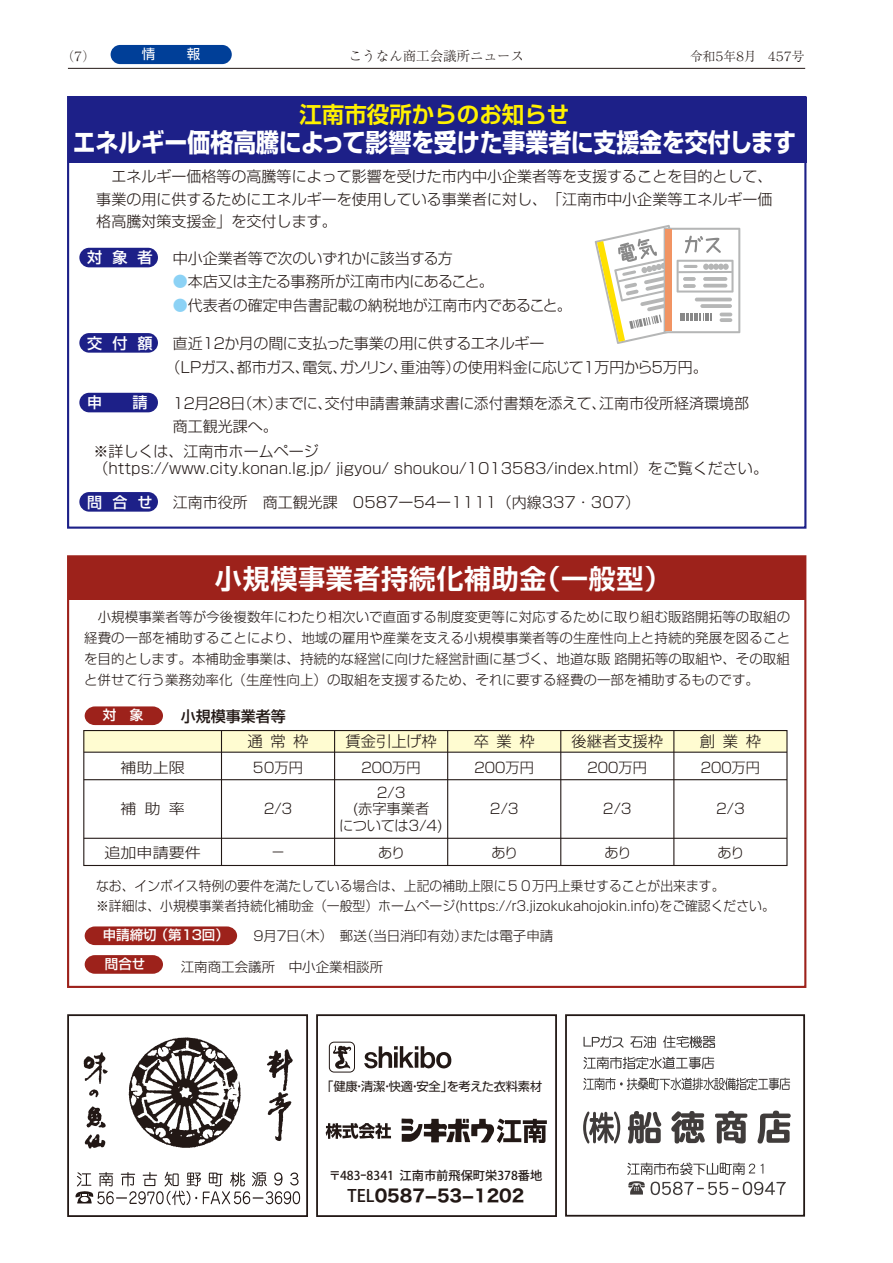
<style>
.page{position:relative;width:893px;height:1263px;background:#fff}
.page>*{position:absolute;margin:0;border:0;box-sizing:border-box;transform-origin:0 0}
.t1{font:700 27px "Shin Go Pro De";letter-spacing:.025em;color:#fff}
.t2{font:700 25.5px "Shin Go Pro";color:#fff;scale:.9 1}
.t3{font:700 22.5px "Shin Go Pro De";color:#fff100}
.t4{font:16.95px "Hira Sans Old Std W7";color:#221815}
.t5{font:300 15.3px "Shin Go Pro";color:#221815}
.t6{font:500 15.15px "Shin Go Pro";color:#fff}
.t7{font:300 15px/22.5px "Shin Go Pro";color:#221815}
.t8{font:300 15px/23.4px "Shin Go Pro";letter-spacing:-.035em;color:#221815}
.t9{font:300 15px "Shin Go Pro";letter-spacing:-.02em;color:#221815}
.t10{font:500 15px "Shin Go Pro";color:#221815}
.t11{font:300 14.25px/16.6px "Shin Go Pro";letter-spacing:-.005em;color:#221815;text-align:center}
.t12{font:300 14.25px "Shin Go Pro";letter-spacing:-.005em;color:#221815;scale:1.13 1}
.t13{font:300 13.5px/21px "Shin Go Pro";color:#221815;text-align:justify}
.t14{font:300 13.5px "Shin Go Pro";color:#221815;scale:.95 1}
.t15{font:300 13.5px "Shin Go Pro";letter-spacing:-.02em;color:#221815}
.t16{font:300 13.5px "Ryumin Pro";color:#221815}
.t17{font:500 13.5px "Shin Go Pro";letter-spacing:-.06em;color:#fff}
.t18{font:500 13.5px "Shin Go Pro";color:#fff}
.t19{font:13.5px "Shin Go Pro";color:#fff}
.t20{font:300 12.75px "Ryumin Pro";letter-spacing:-.185em;color:#221815}
.t21{font:500 12.15px "Koz Go Pro";color:#221815}
.t22{font:12.15px "Shin Go Pro";letter-spacing:-.01em;color:#221815}
.s1{color:#8cd2f5}
.s2{font-family:"Koz Go Pro";font-weight:500}
</style>
<div class="page">
<div style="left:67px;top:1014px;width:241px;height:203px;border:2px solid #221815"></div>
<svg style="left:76px;top:1172px;width:224px;height:33px"></svg>
<svg style="left:83px;top:1052px;width:25px;height:45px"></svg>
<svg style="left:128px;top:1037px;width:113px;height:111px"></svg>
<svg style="left:267px;top:1049px;width:26px;height:92px"></svg>
<svg style="left:86px;top:1106px;width:20px;height:22px"></svg>
<svg style="left:84px;top:1134px;width:22px;height:14px"></svg>
<div style="left:316px;top:1014px;width:241px;height:203px;border:2px solid #221815"></div>
<svg style="left:364px;top:1046px;width:87px;height:23px"></svg>
<svg style="left:333px;top:1045px;width:18px;height:24px"></svg>
<div style="left:329px;top:1042px;width:26px;height:30px;border:1px solid #221815;border-radius:5px"></div>
<svg style="left:326px;top:1123px;width:65px;height:16px"></svg>
<svg style="left:401px;top:1118px;width:146px;height:25px"></svg>
<svg style="left:583px;top:1036px;width:41px;height:12px"></svg>
<svg style="left:630px;top:1036px;width:26px;height:12px"></svg>
<svg style="left:663px;top:1036px;width:52px;height:12px"></svg>
<svg style="left:583px;top:1056px;width:131px;height:13px"></svg>
<svg style="left:583px;top:1077px;width:207px;height:13px"></svg>
<svg style="left:628px;top:1111px;width:33px;height:32px"></svg>
<svg style="left:671px;top:1111px;width:34px;height:32px"></svg>
<svg style="left:715px;top:1111px;width:32px;height:32px"></svg>
<svg style="left:757px;top:1110px;width:34px;height:33px"></svg>
<svg style="left:651px;top:1181px;width:135px;height:14px"></svg>
<svg style="left:628px;top:1181px;width:17px;height:13px"></svg>
<svg style="left:627px;top:1162px;width:136px;height:13px"></svg>
<svg style="left:583px;top:1111px;width:37px;height:32px"></svg>
<div style="left:565px;top:1014px;width:240px;height:202px;border:2px solid #221815"></div>
<div style="left:68px;top:556px;width:737px;height:44px;background:#9d221b"></div>
<div style="left:84px;top:730px;width:703px;height:22px;background:#fffcd1"></div>
<div style="left:68px;top:97px;width:739px;height:66px;background:#1d2088"></div>
<div style="left:67px;top:555px;width:739px;height:433px;border:2px solid #9d221b"></div>
<div style="left:67px;top:96px;width:739px;height:433px;border:2px solid #1d2088"></div>
<svg style="left:595px;top:225px;width:145px;height:119px"></svg>
<svg style="left:85px;top:706px;width:78px;height:19px"></svg>
<svg style="left:85px;top:955px;width:78px;height:19px"></svg>
<svg style="left:85px;top:926px;width:152px;height:19px;background:#a12d26"></svg>
<div style="left:83px;top:730px;width:704px;height:136px;border:1px solid #221815"></div>
<hr style="left:673px;top:730px;width:1px;height:135px;background:#221815">
<hr style="left:560px;top:730px;width:1px;height:135px;background:#221815">
<hr style="left:447px;top:730px;width:1px;height:135px;background:#221815">
<hr style="left:334px;top:730px;width:1px;height:135px;background:#221815">
<hr style="left:221px;top:730px;width:1px;height:135px;background:#221815">
<hr style="left:84px;top:752px;width:703px;height:1px;background:#221815">
<hr style="left:84px;top:779px;width:703px;height:1px;background:#221815">
<hr style="left:84px;top:838px;width:703px;height:1px;background:#221815">
<div style="left:79px;top:248px;width:79px;height:19px;background:#1d2088;border-radius:10px"></div>
<div style="left:79px;top:333px;width:79px;height:20px;background:#1d2088;border-radius:10px"></div>
<div style="left:79px;top:393px;width:79px;height:19px;background:#1d2088;border-radius:10px"></div>
<div style="left:79px;top:492px;width:79px;height:20px;background:#1d2088;border-radius:10px"></div>
<hr style="left:68px;top:68px;width:737px;height:1px;background:#221815">
<div style="left:111px;top:45px;width:121px;height:19px;background:#003f98;border-radius:10px"></div>
<p class="t20" style="left:62px;top:46px;width:35px">（７）</p>
<p class="t19" style="left:142px;top:43px;width:60px">情　　 報</p>
<p class="t16" style="left:349px;top:46px;width:177px">こうなん商工会議所ニュース</p>
<p class="t20" style="left:690px;top:47px;width:116px">令和５年８月　４５７号</p>
<h3 class="t3" style="left:299px;top:96px;width:271px">江南市役所からのお知らせ</h3>
<h2 class="t2" style="left:73px;top:122px;width:805px">エネルギー価格高騰によって影響を受けた事業者に支援金を交付します</h2>
<p class="t7" style="left:96px;top:164px;width:678px;text-align:justify">　エネルギー価格等の高騰等によって影響を受けた市内中小企業者等を支援することを目的として、事業の用に供するためにエネルギーを使用している事業者に対し、「江南市中小企業等エネルギー価格高騰対策支援金」を交付します。</p>
<p class="t6" style="left:87px;top:245px;width:67px">対 象 者</p>
<p class="t7" style="left:173px;top:245px;width:282px">中小企業者等で次のいずれかに該当する方</p>
<p class="t9" style="left:173px;top:269px;width:322px"><span class="s1">●</span>本店又は主たる事務所が江南市内にあること。</p>
<p class="t7" style="left:173px;top:292px;width:400px"><span class="s1">●</span>代表者の確定申告書記載の納税地が江南市内であること。</p>
<p class="t6" style="left:87px;top:330px;width:67px">交 付 額</p>
<p class="t8" style="left:165px;top:330px;width:544px;text-indent:8px">直近１２か月の間に支払った事業の用に供するエネルギー<br>（ＬＰガス、都市ガス、電気、ガソリン、重油等）の使用料金に応じて１万円から５万円。</p>
<p class="t6" style="left:87px;top:390px;width:62px">申　　請</p>
<p class="t7" style="left:171px;top:390px;width:580px;line-height:23.4px">１２月２８日（木）までに、交付申請書兼請求書に添付書類を添えて、江南市役所経済環境部商工観光課へ。</p>
<p class="t7" style="left:93px;top:441px;width:676px;line-height:17px">※詳しくは、江南市ホームページ<br>（https://www.city.konan.lg.jp/ jigyou/ shoukou/1013583/index.html）をご覧ください。</p>
<p class="t6" style="left:87px;top:489px;width:67px">問 合 せ</p>
<p class="t7" style="left:173px;top:489px;width:469px">江南市役所　商工観光課　0587ー54ー1111（内線337・307）</p>
<h1 class="t1" style="left:215px;top:556px;width:458px">小規模事業者持続化補助金（一般型）</h1>
<p class="t13" style="left:84px;top:604px;width:708px">　小規模事業者等が今後複数年にわたり相次いで直面する制度変更等に対応するために取り組む販路開拓等の取組の経費の一部を補助することにより、地域の雇用や産業を支える小規模事業者等の生産性向上と持続的発展を図ることを目的とします。本補助金事業は、持続的な経営に向けた経営計画に基づく、地道な販 路開拓等の取組や、その取組と併せて行う業務効率化（生産性向上）の取組を支援するため、それに要する経費の一部を補助するものです。</p>
<p class="t18" style="left:103px;top:704px;width:42px">対　象</p>
<p class="t10" style="left:181px;top:704px;width:106px">小規模事業者等</p>
<p class="t5" style="left:247px;top:729px;width:63px">通常枠</p>
<p class="t5" style="left:346px;top:729px;width:93px">賃金引上げ枠</p>
<p class="t5" style="left:474px;top:729px;width:63px">卒業枠</p>
<p class="t5" style="left:571px;top:729px;width:93px">後継者支援枠</p>
<p class="t5" style="left:700px;top:729px;width:63px">創業枠</p>
<p class="t12" style="left:121px;top:755px;width:58px">補助上限</p>
<p class="t11" style="left:253px;top:757px;width:52px">50万円</p>
<p class="t12" style="left:121px;top:797px;width:58px">補助率</p>
<p class="t11" style="left:264px;top:799px;width:30px">2/3</p>
<p class="t11" style="left:359px;top:757px;width:63px">２００万円</p>
<p class="t11" style="left:473px;top:757px;width:63px">２００万円</p>
<p class="t11" style="left:586px;top:757px;width:63px">２００万円</p>
<p class="t11" style="left:699px;top:757px;width:63px">２００万円</p>
<p class="t11" style="left:339px;top:782px;width:105px">2/3<br>(赤字事業者<br>については3/4)</p>
<p class="t11" style="left:490px;top:799px;width:30px">2/3</p>
<p class="t11" style="left:603px;top:799px;width:30px">2/3</p>
<p class="t11" style="left:716px;top:799px;width:30px">2/3</p>
<p class="t12" style="left:105px;top:841px;width:87px">追加申請要件</p>
<p class="t5" style="left:270px;top:840px;width:17px">－</p>
<p class="t11" style="left:378px;top:843px;width:29px">あり</p>
<p class="t11" style="left:491px;top:843px;width:29px">あり</p>
<p class="t11" style="left:604px;top:843px;width:29px">あり</p>
<p class="t11" style="left:718px;top:843px;width:29px">あり</p>
<p class="t14" style="left:96px;top:875px;width:663px">なお、インボイス特例の要件を満たしている場合は、上記の補助上限に５０万円上乗せすることが出来ます。</p>
<p class="t14" style="left:96px;top:895px;width:716px">※詳細は、小規模事業者持続化補助金（一般型）ホームページ(https://r3.jizokukahojokin.info)をご確認ください。</p>
<p class="t17" style="left:103px;top:924px;width:128px">申請締切 （第１３回）</p>
<p class="t15" style="left:252px;top:925px;width:303px">９月７日（木）　郵送（当日消印有効）または電子申請</p>
<p class="t18" style="left:105px;top:953px;width:42px">問合せ</p>
<p class="t13" style="left:181px;top:955px;width:204px">江南商工会議所　中小企業相談所</p>
<p class="t22" style="left:321px;top:1076px;width:222px">「健康・清潔・快適・安全」を考えた衣料素材</p>
<p class="t21" style="left:329px;top:1168px;width:215px">〒483ー8341 江南市前飛保町栄378番地</p>
<p class="t4" style="left:348px;top:1182px;width:178px"><span class="s2">TEL</span>0587-53-1202</p>
</div>
